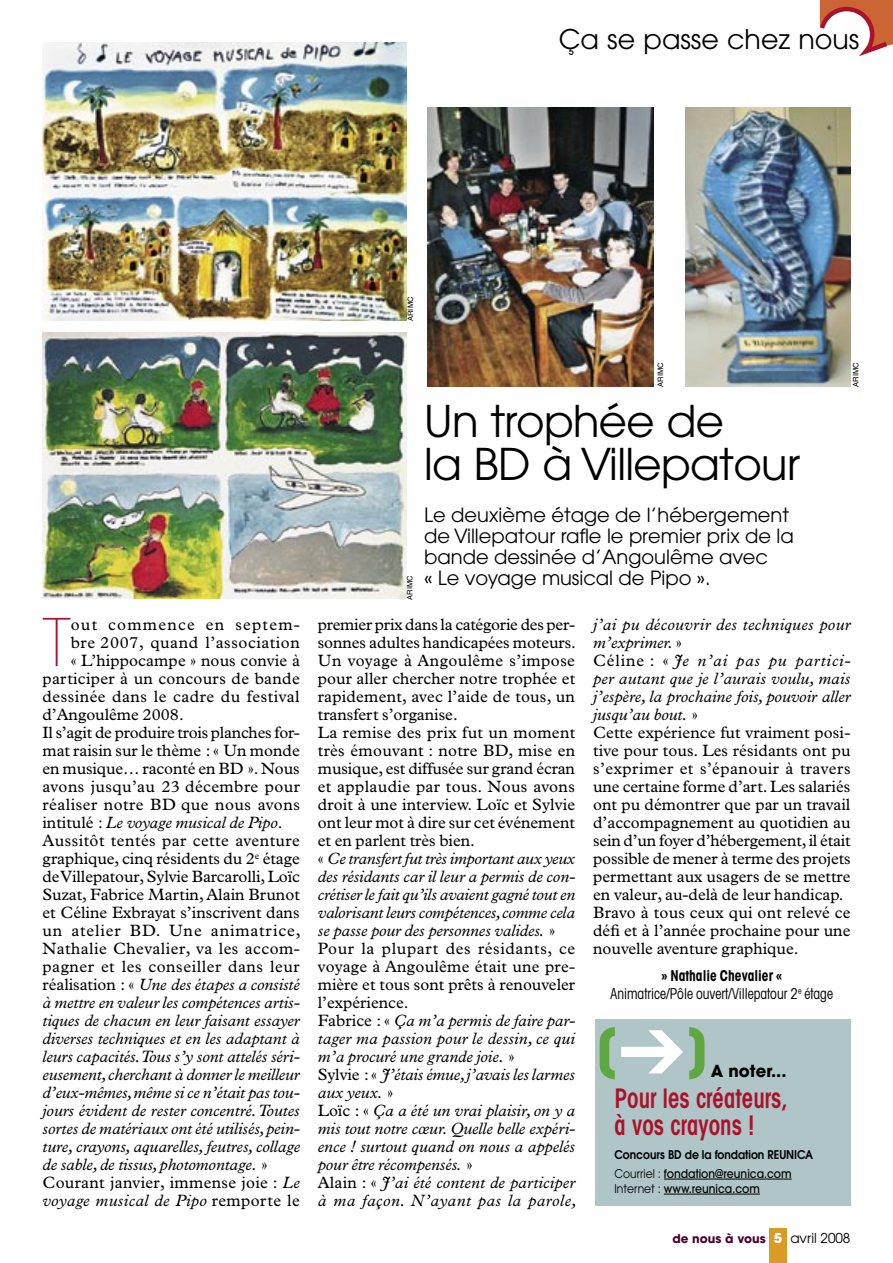
<style>
.page{position:relative;width:893px;height:1263px;background:#fff}
.page>*{position:absolute;margin:0;border:0;box-sizing:border-box;transform-origin:0 0}
.t1{font:200 65.1px "Avant Garde";color:#a9122a}
.t2{font:700 51.3px "Avant Garde";color:#5fa841}
.t3{font:43.5px/43.5px "Avant Garde";letter-spacing:-.015em;color:#000}
.t4{font:600 condensed 27px/27px "Avant Garde";color:#a9122a;scale:.85 1}
.t5{font:27px "Avant Garde";color:#000}
.t6{font:19.5px/21px "Avant Garde";color:#000}
.t7{font:16.5px/18px "Plantin";letter-spacing:.005em;color:#000}
.t8{font:italic 16.5px "Plantin";color:#000}
.t9{font:16.5px "Plantin";letter-spacing:.03em;color:#000}
.t10{font:16.5px "Plantin";letter-spacing:.035em;color:#000}
.t11{font:16.5px "Plantin";letter-spacing:-.015em;color:#000}
.t12{font:italic 16.5px "Plantin";letter-spacing:.025em;color:#000}
.t13{font:16.5px "Plantin";letter-spacing:.025em;color:#000}
.t14{font:16.5px "Plantin";letter-spacing:.055em;color:#000}
.t15{font:16.5px "Plantin";letter-spacing:.075em;color:#000}
.t16{font:700 16.5px "Avant Garde";color:#000}
.t17{font:condensed 15px/18px "Avant Garde";color:#000;text-align:center;scale:.9 1}
.t18{font:600 12px/19.2px "Avant Garde";color:#000;scale:.9 1}
.t19{font:500 12px "Avant Garde";color:#000;scale:.9 1}
.t20{font:700 12px "Avant Garde";color:#4b002e}
.t21{font:7.5px "Helvetica";color:#000}
.s1{font-style:normal}
.s2{font-style:italic}
.s3{font-weight:700}
.s4{color:#fff}
.s5{font-weight:400}
.s6{font-weight:500}
.s7{font-size:13.5px;color:#fff}
.s8{font-weight:400;font-size:13.5px;color:#000}
</style>
<div class="page">
<svg style="left:819px;top:0;width:74px;height:51px"></svg>
<div style="left:769px;top:1228px;width:17px;height:35px;background:#da9a23"></div>
<img style="left:43px;top:333px;width:363px;height:266px">
<img style="left:43px;top:43px;width:363px;height:278px">
<div style="left:595px;top:1019px;width:255px;height:186px;background:#afc5c7"></div>
<hr style="left:664px;top:1179px;width:128px;height:1px;background:#000">
<hr style="left:664px;top:1194px;width:96px;height:1px;background:#000">
<img style="left:427px;top:107px;width:227px;height:280px">
<img style="left:686px;top:107px;width:164px;height:280px">
<h3 class="t5" style="left:559px;top:22px;width:302px">Ça se passe chez nous</h3>
<p class="t21" style="left:406px;top:321px;width:26px;rotate:-90deg">ARIMC</p>
<h1 class="t1" style="left:43px;top:604px;width:30px">T</h1>
<p class="t15" style="left:71px;top:615px;width:231px">out commence en septem-</p>
<p class="t10" style="left:71px;top:633px;width:230px">bre 2007, quand l’association</p>
<p class="t7" style="left:71px;top:651px;width:231px">« L’hippocampe » nous convie à</p>
<p class="t7" style="left:43px;top:669px;width:259px">participer à un concours de bande</p>
<p class="t9" style="left:43px;top:687px;width:259px">dessinée dans le cadre du festival</p>
<p class="t7" style="left:43px;top:705px;width:143px">d’Angoulême 2008.</p>
<p class="t11" style="left:43px;top:723px;width:259px">Il s’agit de produire trois planches for-</p>
<p class="t7" style="left:43px;top:741px;width:259px">mat raisin sur le thème : « Un monde</p>
<p class="t7" style="left:43px;top:759px;width:259px">en musique… raconté en BD ». Nous</p>
<p class="t13" style="left:43px;top:777px;width:259px">avons jusqu’au 23 décembre pour</p>
<p class="t9" style="left:43px;top:795px;width:259px">réaliser notre BD que nous avons</p>
<p class="t8" style="left:43px;top:813px;width:242px"><span class="s1">intitulé :</span> Le voyage musical de Pipo<span class="s1">.</span></p>
<p class="t9" style="left:43px;top:831px;width:259px">Aussitôt tentés par cette aventure</p>
<p class="t7" style="left:43px;top:849px;width:259px">graphique, cinq résidents du 2<sup>e</sup> étage</p>
<p class="t7" style="left:43px;top:867px;width:259px">de Villepatour, Sylvie Barcarolli, Loïc</p>
<p class="t7" style="left:43px;top:885px;width:259px">Suzat, Fabrice Martin, Alain Brunot</p>
<p class="t7" style="left:43px;top:903px;width:259px">et Céline Exbrayat s’inscrivent dans</p>
<p class="t14" style="left:43px;top:921px;width:260px">un atelier BD. Une animatrice,</p>
<p class="t9" style="left:43px;top:939px;width:259px">Nathalie Chevalier, va les accom-</p>
<p class="t10" style="left:43px;top:957px;width:259px">pagner et les conseiller dans leur</p>
<p class="t8" style="left:43px;top:975px;width:259px"><span class="s1">réalisation : «</span> Une des étapes a consisté</p>
<p class="t8" style="left:43px;top:993px;width:257px">à mettre en valeur les compétences artis-</p>
<p class="t8" style="left:43px;top:1011px;width:259px">tiques de chacun en leur faisant essayer</p>
<p class="t8" style="left:43px;top:1029px;width:259px">diverses techniques et en les adaptant à</p>
<p class="t8" style="left:43px;top:1047px;width:257px">leurs capacités. Tous s’y sont attelés séri-</p>
<p class="t8" style="left:43px;top:1065px;width:259px">eusement, cherchant à donner le meilleur</p>
<p class="t8" style="left:43px;top:1083px;width:257px">d’eux-mêmes, même si ce n’était pas tou-</p>
<p class="t8" style="left:43px;top:1101px;width:259px">jours évident de rester concentré. Toutes</p>
<p class="t8" style="left:43px;top:1119px;width:257px">sortes de matériaux ont été utilisés, pein-</p>
<p class="t8" style="left:43px;top:1137px;width:259px">ture, crayons, aquarelles, feutres, collage</p>
<p class="t8" style="left:43px;top:1155px;width:226px">de sable, de tissus, photomontage. <span class="s1">»</span></p>
<p class="t7" style="left:43px;top:1173px;width:259px">Courant janvier, immense joie : <span class="s2">Le</span></p>
<p class="t12" style="left:43px;top:1191px;width:259px">voyage musical de Pipo <span class="s1">remporte le</span></p>
<p class="t21" style="left:405px;top:599px;width:26px;rotate:-90deg">ARIMC</p>
<p class="t21" style="left:656px;top:387px;width:26px;rotate:-90deg">ARIMC</p>
<p class="t21" style="left:851px;top:387px;width:26px;rotate:-90deg">ARIMC</p>
<h3 class="t3" style="left:424px;top:399px;width:377px">Un trophée de<br>la BD à Villepatour</h3>
<p class="t6" style="left:424px;top:504px;width:371px">Le deuxième étage de l’hébergement de Villepatour rafle le premier prix de la bande dessinée d’Angoulême avec<br>« Le voyage musical de Pipo ».</p>
<p class="t7" style="left:318px;top:615px;width:260px">premier prix dans la catégorie des per&shy;sonnes adultes handicapées moteurs.<br>Un voyage à Angoulême s’impose pour aller chercher notre trophée et rapidement, avec l’aide de tous, un transfert s’organise.<br>La remise des prix fut un moment très émouvant : notre BD, mise en musique, est diffusée sur grand écran et applaudie par tous. Nous avons droit à une interview. Loïc et Sylvie ont leur mot à dire sur cet événement et en parlent très bien.<br>« <span class="s2">Ce transfert fut très important aux yeux des résidants car il leur a permis de con&shy;crétiser le fait qu’ils avaient gagné tout en valorisant leurs compétences, comme cela se passe pour des personnes valides.</span> » Pour la plupart des résidants, ce voyage à Angoulême était une pre&shy;mière et tous sont prêts à renouveler l’expérience.<br>Fabrice : « <span class="s2">Ça m’a permis de faire par&shy;tager ma passion pour le dessin, ce qui m’a procuré une grande joie.</span> »<br>Sylvie : « <span class="s2">J’étais émue, j’avais les larmes aux yeux.</span> »<br>Loïc : « <span class="s2">Ça a été un vrai plaisir, on y a mis tout notre cœur. Quelle belle expéri&shy;ence ! surtout quand on nous a appelés pour être récompensés.</span> »<br>Alain : « <span class="s2">J’ai été content de participer à ma façon. N’ayant pas la parole,</span></p>
<p class="t7" style="left:593px;top:615px;width:259px"><span class="s2">j’ai pu découvrir des techniques pour m’exprimer.</span> »<br>Céline : « <span class="s2">Je n’ai pas pu partici&shy;per autant que je l’aurais voulu, mais j’espère, la prochaine fois, pouvoir aller jusqu’au bout.</span> »<br>Cette expérience fut vraiment posi&shy;tive pour tous. Les résidants ont pu s’exprimer et s’épanouir à travers une certaine forme d’art. Les salariés ont pu démontrer que par un travail d’accompagnement au quotidien au sein d’un foyer d’hébergement, il était possible de mener à terme des projets permettant aux usagers de se mettre en valeur, au-delà de leur handicap.<br>Bravo à tous ceux qui ont relevé ce défi et à l’année prochaine pour une nouvelle aventure graphique.</p>
<p class="t17" style="left:611px;top:966px;width:249px"><span class="s3">» Nathalie Chevalier «<br></span>Animatrice/Pôle ouvert/Villepatour 2<sup>e</sup> étage</p>
<h2 class="t2" style="left:594px;top:1014px;width:117px">[<span class="s4">➔</span>]</h2>
<p class="t16" style="left:711px;top:1060px;width:77px">A noter...</p>
<h3 class="t4" style="left:614px;top:1084px;width:206px">Pour les créateurs, à vos crayons !</h3>
<p class="t18" style="left:614px;top:1144px;width:222px">Concours BD de la fondation REUNICA<br><span class="s5">Courriel :</span> <span class="s6">fondation@reunica.com</span></p>
<p class="t19" style="left:614px;top:1181px;width:163px"><span class="s5">Internet :</span> www.reunica.com</p>
<p class="t20" style="left:672px;top:1231px;width:180px">de nous à vous <span class="s7">5</span> <span class="s8">avril 2008</span></p>
</div>
